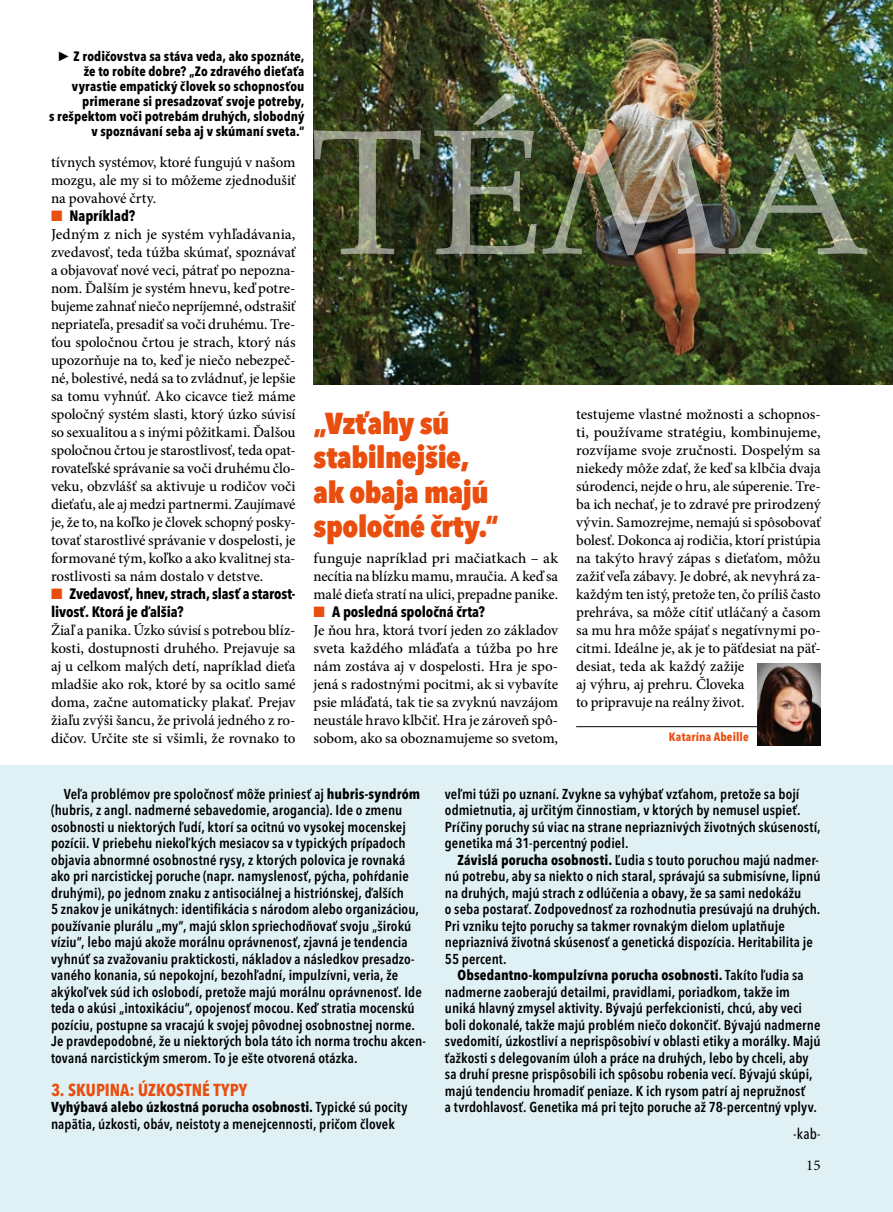
<style>
.page{position:relative;width:893px;height:1212px;background:#fff}
.page>*{position:absolute;margin:0;border:0;box-sizing:border-box;transform-origin:0 0}
.t1{font:800 condensed 30px/34.5px "Avenir Next LT Pro";letter-spacing:-.015em;color:#e94e0f}
.t2{font:700 condensed 17.25px "Avenir Next LT Pro";letter-spacing:.005em;color:#e94e0f}
.t3{font:500 15px/18px "Minion Pro";letter-spacing:-.005em;color:#000;text-align:justify}
.t4{font:700 condensed 15px/18px "Avenir Next LT Pro";letter-spacing:-.01em;color:#000}
.t5{font:500 condensed 15px "Avenir Next LT Pro";color:#000}
.t6{font:15px "Minion Pro";color:#000}
.t7{font:600 condensed 14.25px/16.5px "Avenir Next LT Pro";letter-spacing:.005em;color:#000}
.t8{font:700 condensed 13.5px/15px "Avenir Next LT Pro";letter-spacing:.005em;color:#000;text-align:right}
.t9{font:700 condensed 12px "Avenir Next LT Pro";letter-spacing:.01em;color:#e94e0f}
.s1{font-family:"Arial";font-weight:400;font-stretch:normal}
.s2{color:#e94e0f}
.s3{font-weight:700}
</style>
<div class="page">
<hr style="left:576px;top:726px;width:244px;height:1px;background:#000">
<img style="left:757px;top:663px;width:64px;height:82px">
<img style="left:314px;top:0;width:579px;height:384px">
<div style="left:0;top:765px;width:893px;height:447px;background:#e0f1f5"></div>
<svg style="left:314px;top:130px;width:107px;height:124px"></svg>
<img style="left:434px;top:94px;width:433px;height:161px">
<p class="t8" style="left:49px;top:49px;width:257px"><span class="s1">►</span> Z rodičovstva sa stáva veda, ako spoznáte, že to robíte dobre? „Zo zdravého dieťaťa vyrastie empatický človek so schopnosťou primerane si presadzovať svoje potreby,<br>s rešpektom voči potrebám druhých, slobodný v spoznávaní seba aj v skúmaní sveta.“</p>
<p class="t3" style="left:51px;top:153px;width:246px">tívnych systémov, ktoré fungujú v našom mozgu, ale my si to môžeme zjednodušiť na povahové črty.</p>
<p class="t4" style="left:51px;top:206px;width:86px"><span class="s2">■</span> Napríklad?</p>
<p class="t3" style="left:51px;top:225px;width:246px">Jedným z nich je systém vyhľadávania, zvedavosť, teda túžba skúmať, spoznávať a objavovať nové veci, pátrať po nepozna&shy;nom. Ďalším je systém hnevu, keď potre&shy;bujeme zahnať niečo nepríjemné, odstrašiť nepriateľa, presadiť sa voči druhému. Tre&shy;ťou spoločnou črtou je strach, ktorý nás upozorňuje na to, keď je niečo nebezpeč&shy;né, bolestivé, nedá sa to zvládnuť, je lepšie sa tomu vyhnúť. Ako cicavce tiež máme spoločný systém slasti, ktorý úzko súvisí so sexualitou a s inými pôžitkami. Ďalšou spoločnou črtou je starostlivosť, teda opat&shy;rovateľské správanie sa voči druhému člo&shy;veku, obzvlášť sa aktivuje u rodičov voči dieťaťu, ale aj medzi partnermi. Zaujímavé je, že to, na koľko je človek schopný posky&shy;tovať starostlivé správanie v dospelosti, je formované tým, koľko a ako kvalitnej sta&shy;rostlivosti sa nám dostalo v detstve.</p>
<p class="t4" style="left:51px;top:584px;width:246px"><span class="s2">■</span> Zvedavosť, hnev, strach, slasť a starost&shy;livosť. Ktorá je ďalšia?</p>
<p class="t3" style="left:51px;top:621px;width:246px">Žiaľ a panika. Úzko súvisí s potrebou blíz&shy;kosti, dostupnosti druhého. Prejavuje sa aj u celkom malých detí, napríklad dieťa mladšie ako rok, ktoré by sa ocitlo samé doma, začne automaticky plakať. Prejav žiaľu zvýši šancu, že privolá jedného z ro&shy;dičov. Určite ste si všimli, že rovnako to</p>
<h1 class="t1" style="left:314px;top:406px;width:187px">„Vzťahy sú stabilnejšie, ak obaja majú spoločné črty.“</h1>
<p class="t3" style="left:314px;top:549px;width:246px">funguje napríklad pri mačiatkach – ak necítia na blízku mamu, mraučia. A keď sa malé dieťa stratí na ulici, prepadne panike.</p>
<p class="t4" style="left:314px;top:602px;width:173px"><span class="s2">■</span> A posledná spoločná črta?</p>
<p class="t3" style="left:314px;top:621px;width:246px">Je ňou hra, ktorá tvorí jeden zo základov sveta každého mláďaťa a túžba po hre nám zostáva aj v dospelosti. Hra je spo&shy;jená s radostnými pocitmi, ak si vybavíte psie mláďatá, tak tie sa zvyknú navzájom neustále hravo klbčiť. Hra je zároveň spô&shy;sobom, ako sa oboznamujeme so svetom,</p>
<p class="t3" style="left:576px;top:405px;width:246px;text-align:left">testujeme vlastné možnosti a schopnos&shy;ti, používame stratégiu, kombinujeme, rozvíjame svoje zručnosti. Dospelým sa niekedy môže zdať, že keď sa klbčia dvaja súrodenci, nejde o hru, ale súperenie. Tre&shy;ba ich nechať, je to zdravé pre prirodzený vývin. Samozrejme, nemajú si spôsobovať bolesť. Dokonca aj rodičia, ktorí pristúpia na takýto hravý zápas s dieťaťom, môžu zažiť veľa zábavy. Je dobré, ak nevyhrá za&shy;každým ten istý, pretože ten, čo príliš často prehráva, sa môže cítiť utláčaný a časom sa mu hra môže spájať s negatívnymi po&shy;citmi. Ideálne je, ak je to päťdesiat na päť&shy;desiat, teda ak každý zažije<br>aj výhru, aj prehru. Človeka<br>to pripravuje na reálny život.</p>
<p class="t9" style="left:669px;top:729px;width:81px">Katarína Abeille</p>
<p class="t7" style="left:51px;top:785px;width:376px;text-indent:13px">Veľa problémov pre spoločnosť môže priniesť aj <span class="s3">hubris-syndróm </span>(hubris, z angl. nadmerné sebavedomie, arogancia). Ide o zmenu osobnosti u niektorých ľudí, ktorí sa ocitnú vo vysokej mocenskej pozícii. V priebehu niekoľkých mesiacov sa v typických prípadoch objavia abnormné osobnostné rysy, z ktorých polovica je rovnaká ako pri narcistickej poruche (napr. namyslenosť, pýcha, pohŕdanie druhými), po jednom znaku z antisociálnej a histriónskej, ďalších<br>5 znakov je unikátnych: identifikácia s národom alebo organizáciou, používanie plurálu „my“, majú sklon spriechodňovať svoju „širokú víziu“, lebo majú akože morálnu oprávnenosť, zjavná je tendencia vyhnúť sa zvažovaniu praktickosti, nákladov a následkov presadzo&shy;vaného konania, sú nepokojní, bezohľadní, impulzívni, veria, že akýkoľvek súd ich oslobodí, pretože majú morálnu oprávnenosť. Ide teda o akúsi „intoxikáciu“, opojenosť mocou. Keď stratia mocenskú pozíciu, postupne sa vracajú k svojej pôvodnej osobnostnej norme.<br>Je pravdepodobné, že u niektorých bola táto ich norma trochu akcen&shy;tovaná narcistickým smerom. To je ešte otvorená otázka.</p>
<p class="t2" style="left:51px;top:1079px;width:107px">3. Skupina: Úzkost</p>
<p class="t2" style="left:192px;top:1079px;width:57px">né typy</p>
<p class="t7" style="left:51px;top:1099px;width:358px"><span class="s3">Vyhýbavá alebo úzkostná porucha osobnosti.</span> Typické sú pocity napätia, úzkosti, obáv, neistoty a menejcennosti, pričom človek</p>
<p class="t7" style="left:445px;top:785px;width:377px">veľmi túži po uznaní. Zvykne sa vyhýbať vzťahom, pretože sa bojí odmietnutia, aj určitým činnostiam, v ktorých by nemusel uspieť.<br>Príčiny poruchy sú viac na strane nepriaznivých životných skúseností, genetika má 31-percentný podiel.</p>
<p class="t7" style="left:445px;top:851px;width:377px;text-indent:13px"><span class="s3">Závislá porucha osobnosti.</span> Ľudia s touto poruchou majú nadmer&shy;nú potrebu, aby sa niekto o nich staral, správajú sa submisívne, lipnú na druhých, majú strach z odlúčenia a obavy, že sa sami nedokážu<br>o seba postarať. Zodpovednosť za rozhodnutia presúvajú na druhých.<br>Pri vzniku tejto poruchy sa takmer rovnakým dielom uplatňuje nepriaznivá životná skúsenosť a genetická dispozícia. Heritabilita je 55 percent.</p>
<p class="t7" style="left:445px;top:967px;width:377px;text-indent:13px"><span class="s3">Obsedantno-kompulzívna porucha osobnosti.</span> Takíto ľudia sa nadmerne zaoberajú detailmi, pravidlami, poriadkom, takže im uniká hlavný zmysel aktivity. Bývajú perfekcionisti, chcú, aby veci boli dokonalé, takže majú problém niečo dokončiť. Bývajú nadmerne svedomití, úzkostliví a neprispôsobiví v oblasti etiky a morálky. Majú ťažkosti s delegovaním úloh a práce na druhých, lebo by chceli, aby sa druhí presne prispôsobili ich spôsobu robenia vecí. Bývajú skúpi, majú tendenciu hromadiť peniaze. K ich rysom patrí aj nepružnosť<br>a tvrdohlavosť. Genetika má pri tejto poruche až 78-percentný vplyv.</p>
<p class="t5" style="left:793px;top:1124px;width:29px">-kab-</p>
<p class="t6" style="left:806px;top:1155px;width:16px">15</p>
</div>
